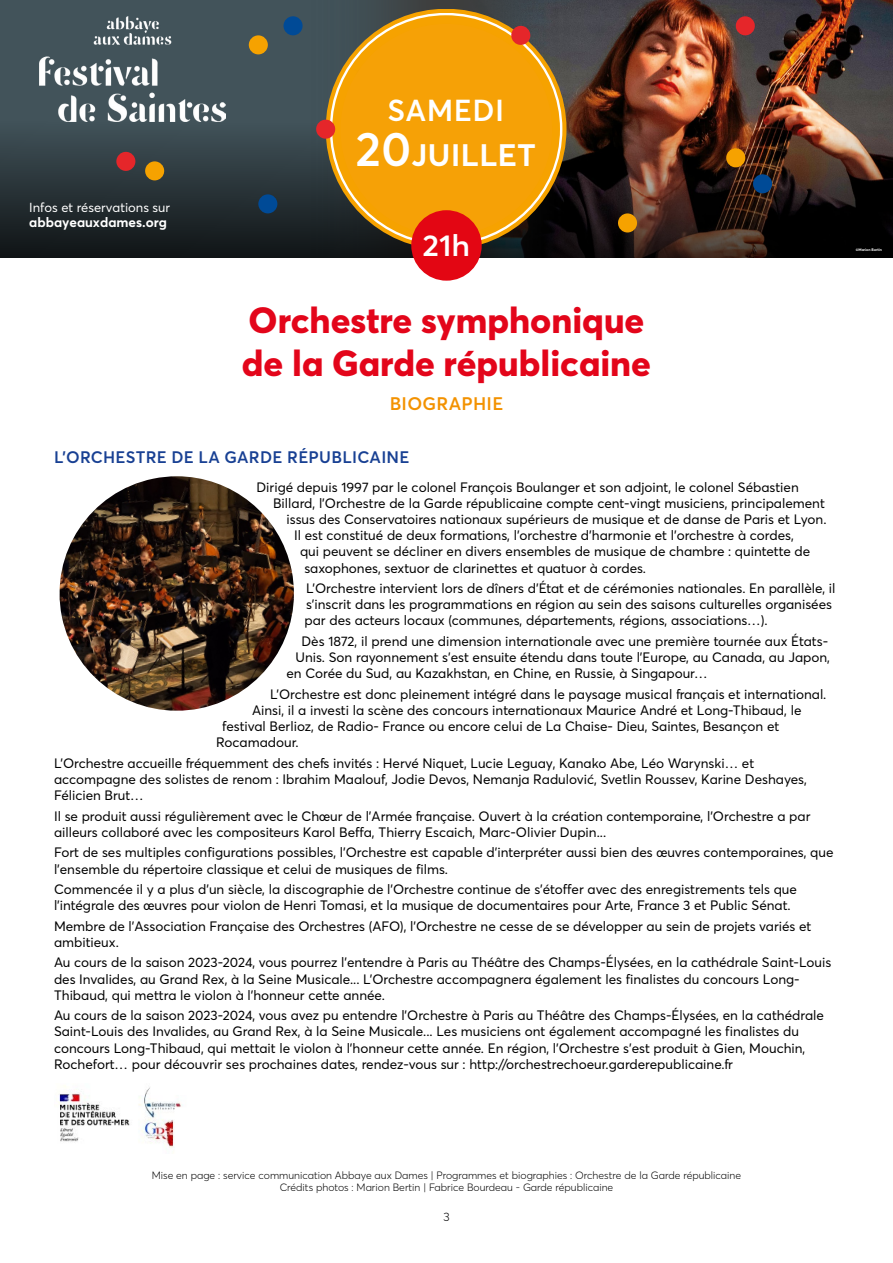
<style>
.page{position:relative;width:893px;height:1263px;background:#fff}
.page>*{position:absolute;margin:0;border:0;box-sizing:border-box;transform-origin:0 0}
.t1{font:600 37.5px "Averta";color:#fff}
.t2{font:800 36px/43.2px "Averta";color:#e3051a}
.t3{font:600 30px "Averta";letter-spacing:.015em;color:#fff}
.t4{font:600 29.85px "Averta";color:#fff;scale:1.05 1}
.t5{font:600 18px "Averta";letter-spacing:.015em;color:#f39200}
.t6{font:600 16.5px "Averta";letter-spacing:.015em;color:#184093}
.t7{font:13.5px/16.2px "Averta";color:#000}
.t8{font:700 13.5px "Averta";color:#fff}
.t9{font:12.9px "Averta";color:#fff}
.t10{font:300 12px "Averta";color:#000}
.t11{font:300 10.5px/12.6px "Averta";color:#000;text-align:center}
.t12{font:700 3.75px "Averta";color:#fff}
.s1{font-size:48px}
</style>
<div class="page">
<img style="left:0;top:0;width:893px;height:258px">
<div style="left:618px;top:213px;width:19px;height:19px;background:#f6a200;border-radius:10px"></div>
<div style="left:736px;top:16px;width:19px;height:19px;background:#e5262a;border-radius:10px"></div>
<div style="left:145px;top:161px;width:19px;height:19px;background:#f6a200;border-radius:10px"></div>
<svg style="left:326px;top:9px;width:240px;height:241px;background:#f1a513"></svg>
<svg style="left:330px;top:13px;width:232px;height:232px"></svg>
<div style="left:332px;top:15px;width:228px;height:228px;background:#f6a200;border-radius:114px"></div>
<div style="left:116px;top:152px;width:19px;height:19px;background:#e5262a;border-radius:10px"></div>
<div style="left:283px;top:16px;width:20px;height:19px;background:#004a96;border-radius:10px"></div>
<div style="left:726px;top:148px;width:19px;height:19px;background:#f6a200;border-radius:10px"></div>
<div style="left:753px;top:174px;width:19px;height:19px;background:#004a96;border-radius:10px"></div>
<div style="left:316px;top:120px;width:19px;height:19px;background:#e5262a;border-radius:10px"></div>
<div style="left:511px;top:26px;width:19px;height:19px;background:#e5262a;border-radius:10px"></div>
<div style="left:258px;top:194px;width:19px;height:19px;background:#004a96;border-radius:10px"></div>
<div style="left:249px;top:35px;width:19px;height:19px;background:#f6a200;border-radius:10px"></div>
<img style="left:39px;top:17px;width:186px;height:105px">
<div style="left:340px;top:24px;width:212px;height:211px;background:#f6a106;border-radius:50%"></div>
<div style="left:411px;top:210px;width:71px;height:71px;background:#e30613;border-radius:50%"></div>
<img style="left:59px;top:476px;width:235px;height:235px">
<img style="left:59px;top:1086px;width:124px;height:62px">
<p class="t9" style="left:29px;top:199px;width:142px">Infos et réservations sur</p>
<p class="t8" style="left:29px;top:213px;width:139px">abbayeauxdames.org</p>
<h3 class="t3" style="left:388px;top:89px;width:118px">SAMEDI</h3>
<h1 class="t1" style="left:356px;top:126px;width:182px"><span class="s1">20</span>juillet</h1>
<h3 class="t4" style="left:423px;top:224px;width:47px">21h</h3>
<h2 class="t2" style="left:242px;top:297px;width:411px">Orchestre symphonique de la Garde républicaine</h2>
<h3 class="t5" style="left:390px;top:391px;width:115px">BIOGRAPHIE</h3>
<p class="t6" style="left:54px;top:445px;width:357px">L’ORCHESTRE DE LA GARDE RÉPUBLICAINE</p>
<p class="t7" style="left:256px;top:478px;width:544px">Dirigé depuis 1997 par le colonel François Boulanger et son adjoint, le colonel Sébastien</p>
<p class="t7" style="left:273px;top:494px;width:553px">Billard, l’Orchestre de la Garde républicaine compte cent-vingt musiciens, principalement</p>
<p class="t7" style="left:286px;top:511px;width:541px">issus des Conservatoires nationaux supérieurs de musique et de danse de Paris et Lyon.</p>
<p class="t7" style="left:294px;top:527px;width:501px">Il est constitué de deux formations, l’orchestre d’harmonie et l’orchestre à cordes,</p>
<p class="t7" style="left:300px;top:543px;width:512px">qui peuvent se décliner en divers ensembles de musique de chambre : quintette de</p>
<p class="t7" style="left:304px;top:559px;width:343px">saxophones, sextuor de clarinettes et quatuor à cordes.</p>
<p class="t7" style="left:304px;top:580px;width:533px">L’Orchestre intervient lors de dîners d’État et de cérémonies nationales. En parallèle, il s’inscrit dans les programmations en région au sein des saisons culturelles organisées par des acteurs locaux (communes, départements, régions, associations…).</p>
<p class="t7" style="left:301px;top:632px;width:528px">Dès 1872, il prend une dimension internationale avec une première tournée aux États-</p>
<p class="t7" style="left:296px;top:649px;width:536px">Unis. Son rayonnement s’est ensuite étendu dans toute l’Europe, au Canada, au Japon,</p>
<p class="t7" style="left:286px;top:665px;width:423px">en Corée du Sud, au Kazakhstan, en Chine, en Russie, à Singapour…</p>
<p class="t7" style="left:270px;top:685px;width:558px">L’Orchestre est donc pleinement intégré dans le paysage musical français et international.</p>
<p class="t7" style="left:252px;top:702px;width:551px">Ainsi, il a investi la scène des concours internationaux Maurice André et Long-Thibaud, le</p>
<p class="t7" style="left:222px;top:718px;width:559px">festival Berlioz, de Radio- France ou encore celui de La Chaise- Dieu, Saintes, Besançon et</p>
<p class="t7" style="left:216px;top:734px;width:84px">Rocamadour.</p>
<p class="t7" style="left:54px;top:754px;width:754px">L’Orchestre accueille fréquemment des chefs invités : Hervé Niquet, Lucie Leguay, Kanako Abe, Léo Warynski… et accompagne des solistes de renom : Ibrahim Maalouf, Jodie Devos, Nemanja Radulović, Svetlin Roussev, Karine Deshayes,<br>Félicien Brut…</p>
<p class="t7" style="left:54px;top:807px;width:758px">Il se produit aussi régulièrement avec le Chœur de l’Armée française. Ouvert à la création contemporaine, l’Orchestre a par ailleurs collaboré avec les compositeurs Karol Beffa, Thierry Escaich, Marc-Olivier Dupin...</p>
<p class="t7" style="left:54px;top:844px;width:781px">Fort de ses multiples configurations possibles, l’Orchestre est capable d’interpréter aussi bien des œuvres contemporaines, que l’ensemble du répertoire classique et celui de musiques de films.</p>
<p class="t7" style="left:54px;top:881px;width:744px">Commencée il y a plus d’un siècle, la discographie de l’Orchestre continue de s’étoffer avec des enregistrements tels que l’intégrale des œuvres pour violon de Henri Tomasi, et la musique de documentaires pour Arte, France 3 et Public Sénat.</p>
<p class="t7" style="left:54px;top:917px;width:759px">Membre de l’Association Française des Orchestres (AFO), l’Orchestre ne cesse de se développer au sein de projets variés et ambitieux.</p>
<p class="t7" style="left:54px;top:954px;width:779px">Au cours de la saison 2023-2024, vous pourrez l’entendre à Paris au Théâtre des Champs-Élysées, en la cathédrale Saint-Louis des Invalides, au Grand Rex, à la Seine Musicale... L’Orchestre accompagnera également les finalistes du concours Long-<br>Thibaud, qui mettra le violon à l’honneur cette année.</p>
<p class="t7" style="left:54px;top:1007px;width:771px">Au cours de la saison 2023-2024, vous avez pu entendre l’Orchestre à Paris au Théâtre des Champs-Élysées, en la cathédrale Saint-Louis des Invalides, au Grand Rex, à la Seine Musicale... Les musiciens ont également accompagné les finalistes du concours Long-Thibaud, qui mettait le violon à l’honneur cette année. En région, l’Orchestre s’est produit à Gien, Mouchin, Rochefort… pour découvrir ses prochaines dates, rendez-vous sur : http://orchestrechoeur.garderepublicaine.fr</p>
<p class="t12" style="left:856px;top:247px;width:28px">©Marion Bertin</p>
<p class="t11" style="left:152px;top:1168px;width:591px">Mise en page : service communication Abbaye aux Dames | Programmes et biographies : Orchestre de la Garde républicaine<br>Crédits photos : Marion Bertin | Fabrice Bourdeau - Garde républicaine</p>
<p class="t10" style="left:443px;top:1208px;width:8px">3</p>
</div>
